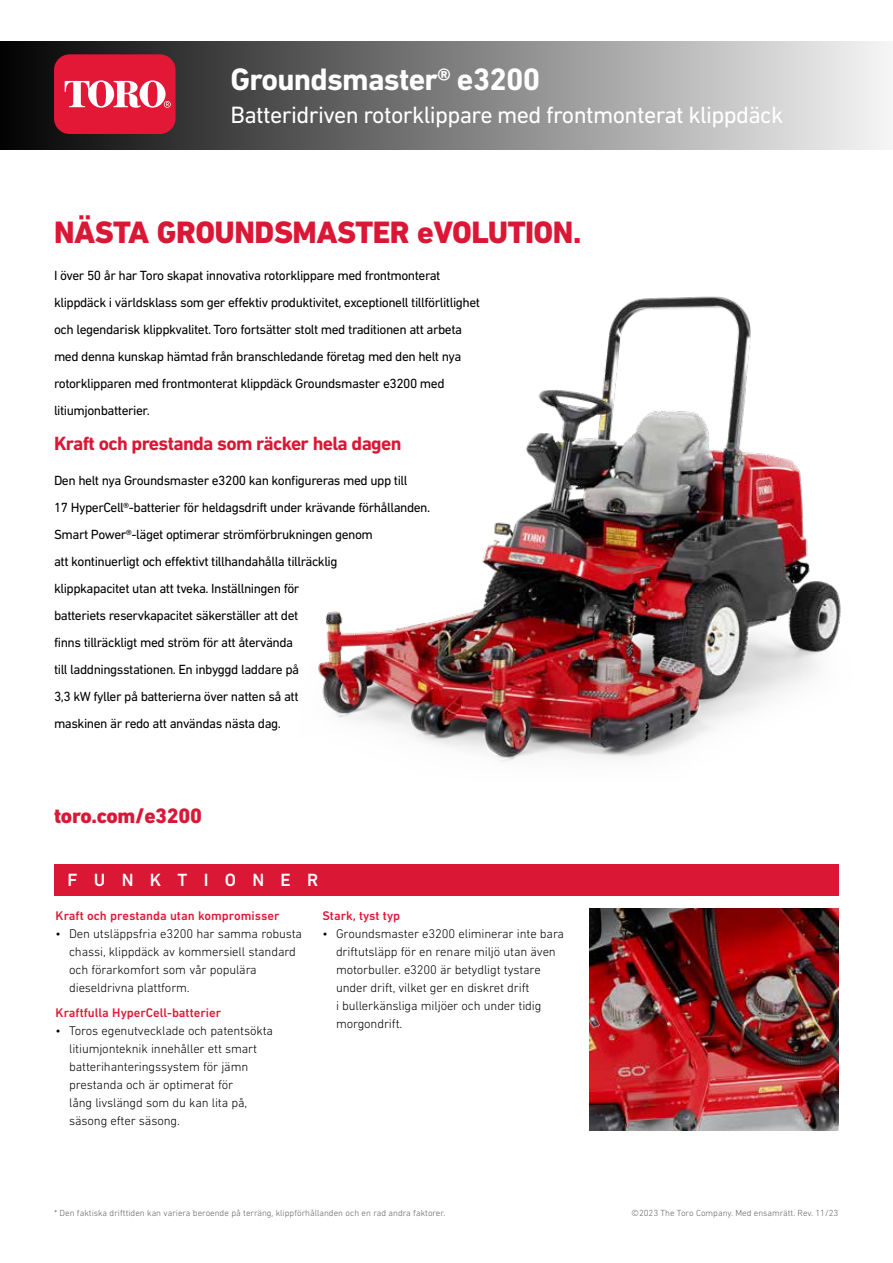
<style>
.page{position:relative;width:893px;height:1263px;background:#fff}
.page>*{position:absolute;margin:0;border:0;box-sizing:border-box;transform-origin:0 0}
.t1{font:800 31.5px "DIN Next LT Pro";letter-spacing:-.015em;color:#db1736}
.t2{font:700 31.5px "DIN Next LT Pro";letter-spacing:-.025em;color:#fff}
.t3{font:24px "DIN Next LT Pro";letter-spacing:-.025em;color:#fff}
.t4{font:800 21.15px "DIN Next LT Pro";letter-spacing:-.015em;color:#db1736}
.t5{font:700 19.5px "DIN Next LT Pro";letter-spacing:-.035em;color:#db1736}
.t6{font:500 18px "DIN Next LT Pro";letter-spacing:.905em;color:#fff}
.t7{font:13.5px/27px "DIN Next LT Pro";letter-spacing:-.035em;color:#000}
.t8{font:300 12.75px/18px "DIN Next LT Pro";letter-spacing:-.01em;color:#000}
.t9{font:500 12.75px "DIN Next LT Pro";color:#e11837}
.t10{font:300 9px "DIN Next LT Pro";color:#636466}
</style>
<div class="page">
<div style="left:54px;top:864px;width:785px;height:31px;background:#db1736"></div>
<div style="left:0;top:42px;width:893px;height:108px;background:linear-gradient(to right,#020202,#f5f5f5)"></div>
<div style="left:54px;top:54px;width:122px;height:80px;background:#e31837;border-radius:16px"></div>
<svg style="left:164px;top:101px;width:7px;height:7px"></svg>
<svg style="left:165px;top:102px;width:5px;height:5px"></svg>
<svg style="left:140px;top:80px;width:26px;height:28px"></svg>
<div style="left:148px;top:82px;width:9px;height:24px;background:#e31837;border-radius:50%"></div>
<svg style="left:65px;top:80px;width:76px;height:28px"></svg>
<div style="left:96px;top:82px;width:10px;height:24px;background:#e31837;border-radius:50%"></div>
<img style="left:318px;top:296px;width:523px;height:466px">
<img style="left:589px;top:908px;width:249px;height:222px">
<h1 class="t2" style="left:230px;top:61px;width:311px">Groundsmaster® e3200</h1>
<h2 class="t3" style="left:230px;top:101px;width:554px">Batteridriven rotorklippare med frontmonterat klippdäck</h2>
<h1 class="t1" style="left:54px;top:213px;width:529px">NÄSTA GROUNDSMASTER eVOLUTION.</h1>
<p class="t7" style="left:54px;top:261px;width:428px">I över 50 år har Toro skapat innovativa rotorklippare med frontmonterat klippdäck i världsklass som ger effektiv produktivitet, exceptionell tillförlitlighet och legendarisk klippkvalitet. Toro fortsätter stolt med traditionen att arbeta med denna kunskap hämtad från branschledande företag med den helt nya rotorklipparen med frontmonterat klippdäck Groundsmaster e3200 med litiumjonbatterier.</p>
<h3 class="t5" style="left:54px;top:432px;width:349px">Kraft och prestanda som räcker hela dagen</h3>
<p class="t7" style="left:54px;top:467px;width:378px">Den helt nya Groundsmaster e3200 kan konfigureras med upp till<br>17 HyperCell®-batterier för heldagsdrift under krävande förhållanden.<br>Smart Power®-läget optimerar strömförbrukningen genom<br>att kontinuerligt och effektivt tillhandahålla tillräcklig<br>klippkapacitet utan att tveka. Inställningen för<br>batteriets reservkapacitet säkerställer att det<br>finns tillräckligt med ström för att återvända<br>till laddningsstationen. En inbyggd laddare på<br>3,3 kW fyller på batterierna över natten så att<br>maskinen är redo att användas nästa dag.</p>
<h3 class="t4" style="left:54px;top:804px;width:149px">toro.com/e3200</h3>
<h3 class="t6" style="left:68px;top:870px;width:252px">FUNKTIONER</h3>
<p class="t9" style="left:56px;top:908px;width:225px">Kraft och prestanda utan kompromisser</p>
<p class="t8" style="left:69px;top:924px;width:234px;text-indent:-14px">• Den utsläppsfria e3200 har samma robusta chassi, klippdäck av kommersiell standard och förarkomfort som vår populära dieseldrivna plattform.</p>
<p class="t9" style="left:56px;top:1005px;width:167px">Kraftfulla HyperCell-batterier</p>
<p class="t8" style="left:69px;top:1021px;width:205px;text-indent:-14px">• Toros egenutvecklade och patentsökta litiumjonteknik innehåller ett smart batterihanteringssystem för jämn prestanda och är optimerat för<br>lång livslängd som du kan lita på, säsong efter säsong.</p>
<p class="t9" style="left:322px;top:908px;width:79px">Stark, tyst typ</p>
<p class="t8" style="left:336px;top:924px;width:230px;text-indent:-14px">• Groundsmaster e3200 eliminerar inte bara driftutsläpp för en renare miljö utan även motorbuller. e3200 är betydligt tystare under drift, vilket ger en diskret drift<br>i bullerkänsliga miljöer och under tidig morgondrift.</p>
<p class="t10" style="left:54px;top:1208px;width:393px">* Den faktiska drifttiden kan variera beroende på terräng, klippförhållanden och en rad andra faktorer.</p>
<p class="t10" style="left:631px;top:1208px;width:208px">©2023 The Toro Company. Med ensamrätt. Rev. 11/23</p>
</div>
